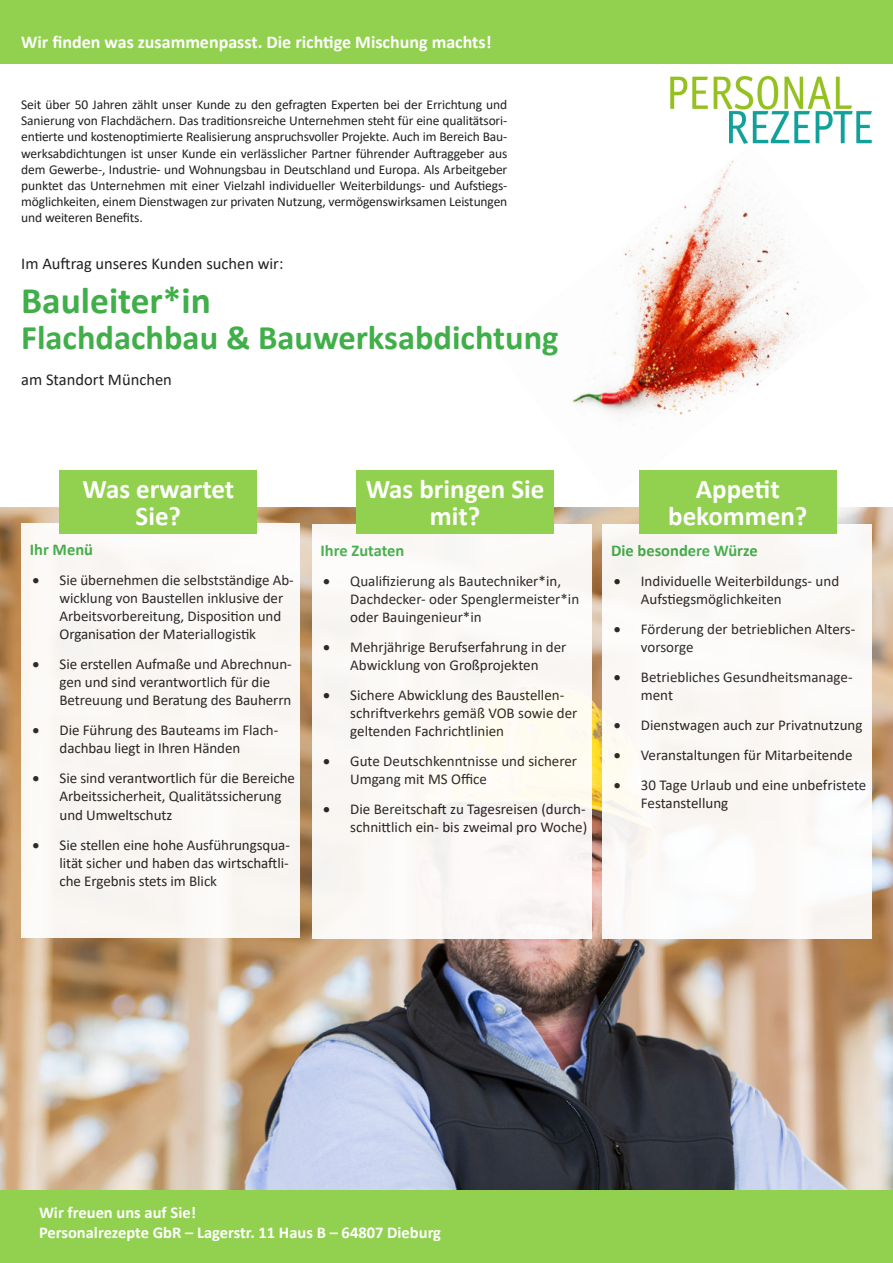
<style>
.page{position:relative;width:893px;height:1263px;background:#fff}
.page>*{position:absolute;margin:0;border:0;box-sizing:border-box;transform-origin:0 0}
.t1{font:700 37.5px "Calibri";color:#40ae49}
.t2{font:700 34.5px "Calibri";color:#40ae49}
.t3{font:700 27px/27px "Calibri";color:#fff;text-align:center}
.t4{font:700 18px "Calibri";color:#fff}
.t5{font:700 16.5px "Calibri";color:#fff}
.t6{font:16.5px "Calibri";color:#231f20}
.t7{font:700 16.5px "Calibri";color:#40ae49}
.t8{font:15px/18px "Calibri";letter-spacing:-.005em;color:#231f20}
.t9{font:13.5px/16.2px "Calibri";letter-spacing:-.01em;color:#231f20;text-align:justify}
</style>
<div class="page">
<img style="left:572px;top:143px;width:300px;height:286px">
<div style="left:0;top:0;width:893px;height:64px;background:#92d14f"></div>
<img style="left:0;top:507px;width:893px;height:684px">
<div style="left:0;top:1191px;width:893px;height:72px;background:#92d14f"></div>
<div style="left:21px;top:523px;width:279px;height:415px;background:#faf7f4"></div>
<div style="left:312px;top:524px;width:280px;height:414px;background:#fbf9f6"></div>
<div style="left:60px;top:470px;width:197px;height:64px;background:#92d14f"></div>
<div style="left:356px;top:470px;width:198px;height:64px;background:#92d14f"></div>
<div style="left:603px;top:524px;width:269px;height:415px;background:#fbf9f6"></div>
<div style="left:639px;top:470px;width:198px;height:64px;background:#92d14f"></div>
<img style="left:671px;top:77px;width:201px;height:66px">
<p class="t4" style="left:21px;top:29px;width:472px">Wir finden was zusammenpasst. Die richtige Mischung machts!</p>
<p class="t9" style="left:21px;top:96px;width:488px">Seit über 50 Jahren zählt unser Kunde zu den gefragten Experten bei der Errichtung und Sanierung von Flachdächern. Das traditionsreiche Unternehmen steht für eine qualitätsori&shy;entierte und kostenoptimierte Realisierung anspruchsvoller Projekte. Auch im Bereich Bau&shy;werksabdichtungen ist unser Kunde ein verlässlicher Partner führender Auftraggeber aus dem Gewerbe-, Industrie- und Wohnungsbau in Deutschland und Europa. Als Arbeitgeber punktet das Unternehmen mit einer Vielzahl individueller Weiterbildungs- und Aufstiegs&shy;möglichkeiten, einem Dienstwagen zur privaten Nutzung, vermögenswirksamen Leistungen und weiteren Benefits.</p>
<p class="t6" style="left:21px;top:252px;width:264px">Im Auftrag unseres Kunden suchen wir:</p>
<p class="t1" style="left:21px;top:274px;width:191px">Bauleiter*in</p>
<p class="t2" style="left:21px;top:313px;width:539px">Flachdachbau &amp; Bauwerksabdichtung</p>
<p class="t6" style="left:21px;top:368px;width:152px">am Standort München</p>
<p class="t3" style="left:83px;top:475px;width:153px">Was erwartet<br>Sie?</p>
<p class="t3" style="left:366px;top:475px;width:180px">Was bringen Sie mit?</p>
<p class="t7" style="left:30px;top:538px;width:65px">Ihr Menü</p>
<p class="t8" style="left:60px;top:571px;width:236px;text-indent:-27px">• Sie übernehmen die selbstständige Ab&shy;wicklung von Baustellen inklusive der Arbeitsvorbereitung, Disposition und Organisation der Materiallogistik</p>
<p class="t8" style="left:60px;top:655px;width:234px;text-indent:-27px">• Sie erstellen Aufmaße und Abrechnun&shy;gen und sind verantwortlich für die<br>Betreuung und Beratung des Bauherrn</p>
<p class="t8" style="left:60px;top:721px;width:220px;text-indent:-27px">• Die Führung des Bauteams im Flach&shy;dachbau liegt in Ihren Händen</p>
<p class="t8" style="left:60px;top:769px;width:237px;text-indent:-27px">• Sie sind verantwortlich für die Bereiche<br>Arbeitssicherheit, Qualitätssicherung und Umweltschutz</p>
<p class="t8" style="left:60px;top:835px;width:232px;text-align:justify;text-indent:-27px">• Sie stellen eine hohe Ausführungsqua&shy;lität sicher und haben das wirtschaftli&shy;che Ergebnis stets im Blick</p>
<p class="t7" style="left:320px;top:539px;width:85px">Ihre Zutaten</p>
<p class="t8" style="left:350px;top:572px;width:231px;text-indent:-27px">• Qualifizierung als Bautechniker*in,<br>Dachdecker- oder Spenglermeister*in oder Bauingenieur*in</p>
<p class="t8" style="left:323px;top:638px;width:245px;text-align:center">• Mehrjährige Berufserfahrung in der<br>Abwicklung von Großprojekten</p>
<p class="t8" style="left:350px;top:686px;width:229px;text-indent:-27px">• Sichere Abwicklung des Baustellen&shy;schriftverkehrs gemäß VOB sowie der geltenden Fachrichtlinien</p>
<p class="t8" style="left:350px;top:752px;width:228px;text-indent:-27px">• Gute Deutschkenntnisse und sicherer<br>Umgang mit MS Office</p>
<p class="t8" style="left:323px;top:800px;width:266px;text-align:right">• Die Bereitschaft zu Tagesreisen (durch&shy;schnittlich ein- bis zweimal pro Woche)</p>
<p class="t3" style="left:668px;top:475px;width:141px">Appetit bekommen?</p>
<p class="t7" style="left:611px;top:539px;width:148px">Die besondere Würze</p>
<p class="t8" style="left:641px;top:572px;width:200px;text-indent:-27px">• Individuelle Weiterbildungs- und<br>Aufstiegsmöglichkeiten</p>
<p class="t8" style="left:641px;top:620px;width:216px;text-indent:-27px">• Förderung der betrieblichen Alters&shy;vorsorge</p>
<p class="t8" style="left:641px;top:668px;width:213px;text-indent:-27px">• Betriebliches Gesundheitsmanage&shy;ment</p>
<p class="t8" style="left:614px;top:716px;width:250px">• Dienstwagen auch zur Privatnutzung</p>
<p class="t8" style="left:614px;top:746px;width:240px">• Veranstaltungen für Mitarbeitende</p>
<p class="t8" style="left:641px;top:776px;width:227px;text-indent:-27px">• 30 Tage Urlaub und eine unbefristete<br>Festanstellung</p>
<p class="t5" style="left:39px;top:1201px;width:159px">Wir freuen uns auf Sie!</p>
<p class="t5" style="left:39px;top:1221px;width:404px">Personalrezepte GbR – Lagerstr. 11 Haus B – 64807 Dieburg</p>
</div>
